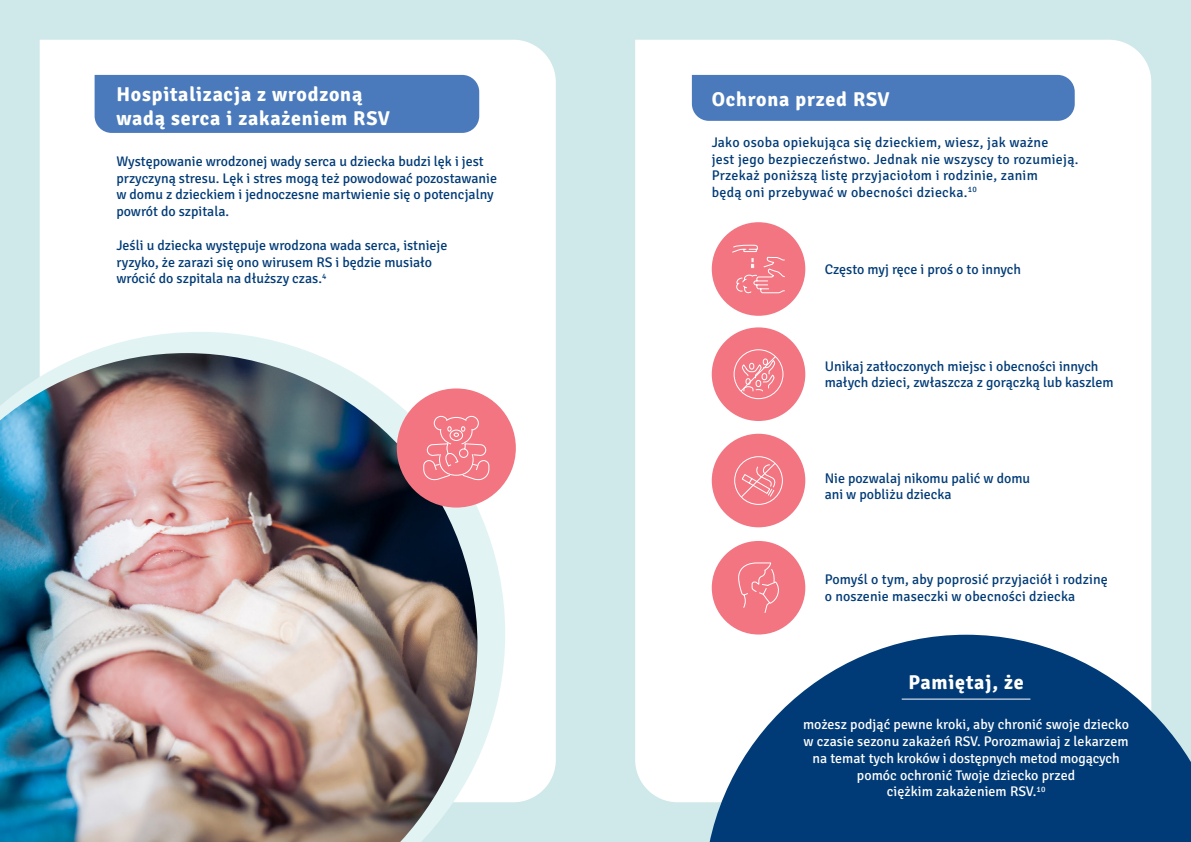
<style>
.page{position:relative;width:1191px;height:842px;background:#cfe8e9}
.page>*{position:absolute;margin:0;border:0;box-sizing:border-box;transform-origin:0 0}
.t1{font:700 20px/24px "Signika";letter-spacing:.04em;color:#fff}
.t2{font:14px/16.8px "Signika";color:#003b77}
.t3{font:14px/16.8px "Signika";letter-spacing:.005em;color:#fff;text-align:center}
.t4{font:14px/16.8px "Signika";letter-spacing:.02em;color:#003b77}
</style>
<div class="page">
<div style="left:635px;top:40px;width:516px;height:762px;background:#fff"></div>
<div style="left:40px;top:40px;width:516px;height:762px;background:#fff"></div>
<div style="left:712px;top:327px;width:93px;height:94px;background:#f27581;border-radius:50%"></div>
<div style="left:734px;top:349px;width:49px;height:50px;border:1px solid #fff;border-radius:50%"></div>
<svg style="left:740px;top:355px;width:37px;height:37px"></svg>
<div style="left:712px;top:434px;width:93px;height:93px;background:#f27581;border-radius:50%"></div>
<div style="left:734px;top:456px;width:49px;height:49px;border:1px solid #fff;border-radius:50%"></div>
<svg style="left:740px;top:462px;width:36px;height:36px"></svg>
<div style="left:712px;top:541px;width:93px;height:93px;background:#f27581;border-radius:50%"></div>
<svg style="left:738px;top:562px;width:41px;height:51px"></svg>
<div style="left:712px;top:222px;width:93px;height:94px;background:#f27581;border-radius:50%"></div>
<svg style="left:731px;top:212px;width:54px;height:82px"></svg>
<svg style="left:39px;top:332px;width:466px;height:471px;background:#f3fafa"></svg>
<img style="left:0;top:353px;width:477px;height:489px">
<div style="left:95px;top:75px;width:384px;height:58px;background:#4a7abc"></div>
<div style="left:692px;top:75px;width:383px;height:46px;background:#4a7abc"></div>
<svg style="left:704px;top:634px;width:487px;height:208px;background:#396795"></svg>
<hr style="left:902px;top:698px;width:128px;height:1px;background:#fff">
<div style="left:397px;top:388px;width:119px;height:119px;background:#f27581;border-radius:50%"></div>
<svg style="left:423px;top:415px;width:67px;height:66px"></svg>
<p class="t1" style="left:116px;top:81px;width:275px">Hospitalizacja z wrodzoną wadą serca i zakażeniem RSV</p>
<p class="t2" style="left:116px;top:152px;width:382px">Występowanie wrodzonej wady serca u dziecka budzi lęk i jest przyczyną stresu. Lęk i stres mogą też powodować pozostawanie w domu z dzieckiem i jednoczesne martwienie się o potencjalny powrót do szpitala.</p>
<p class="t2" style="left:116px;top:236px;width:333px">Jeśli u dziecka występuje wrodzona wada serca, istnieje ryzyko, że zarazi się ono wirusem RS i będzie musiało wrócić do szpitala na dłuższy czas.<sup>4</sup></p>
<p class="t1" style="left:712px;top:86px;width:179px">Ochrona przed RSV</p>
<p class="t4" style="left:712px;top:133px;width:368px">Jako osoba opiekująca się dzieckiem, wiesz, jak ważne<br>jest jego bezpieczeństwo. Jednak nie wszyscy to rozumieją.<br>Przekaż poniższą listę przyjaciołom i rodzinie, zanim<br>będą oni przebywać w obecności dziecka.<sup>10</sup></p>
<p class="t2" style="left:825px;top:260px;width:198px">Często myj ręce i proś o to innych</p>
<p class="t2" style="left:825px;top:356px;width:291px">Unikaj zatłoczonych miejsc i obecności innych małych dzieci, zwłaszcza z gorączką lub kaszlem</p>
<p class="t2" style="left:825px;top:468px;width:207px">Nie pozwalaj nikomu palić w domu ani w pobliżu dziecka</p>
<p class="t2" style="left:825px;top:570px;width:285px">Pomyśl o tym, aby poprosić przyjaciół i rodzinę o noszenie maseczki w obecności dziecka</p>
<p class="t1" style="left:908px;top:669px;width:117px">Pamiętaj, że</p>
<p class="t3" style="left:803px;top:715px;width:327px">możesz podjąć pewne kroki, aby chronić swoje dziecko w czasie sezonu zakażeń RSV. Porozmawiaj z lekarzem na temat tych kroków i dostępnych metod mogących pomóc ochronić Twoje dziecko przed<br>ciężkim zakażeniem RSV.<sup>10</sup></p>
</div>
